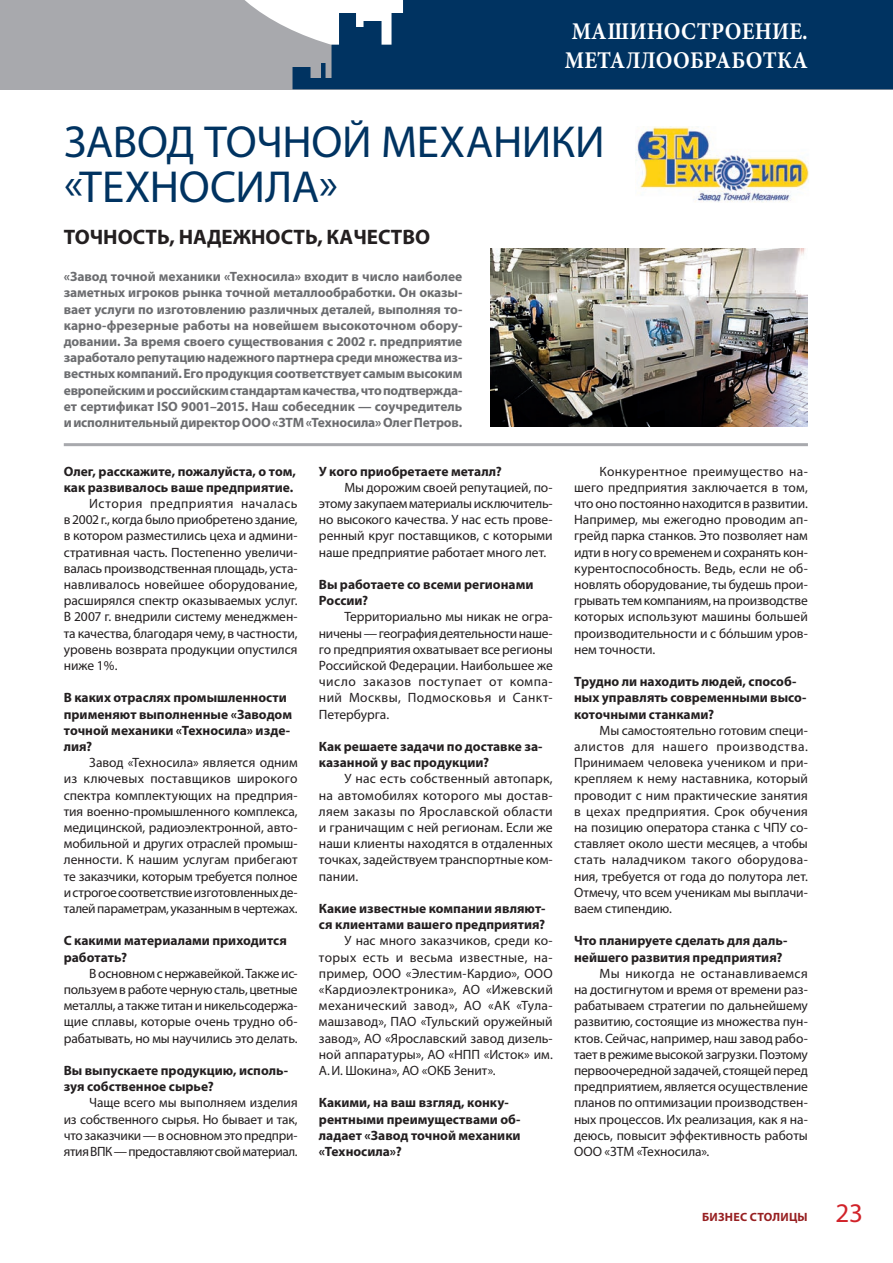
<style>
.page{position:relative;width:893px;height:1263px;background:#fff}
.page>*{position:absolute;margin:0;border:0;box-sizing:border-box;transform-origin:0 0}
.t1{font:45px/45px "Myriad Pro";letter-spacing:-.01em;color:#003361}
.t2{font:27px "Myriad Pro";color:#d1232a}
.t3{font:700 24px/28.8px "Minion Pro";letter-spacing:.01em;color:#fff;scale:.91 1}
.t4{font:700 21px "Myriad Pro";color:#231f20}
.t5{font:13.5px/16.2px "Myriad Pro";letter-spacing:-.005em;color:#231f20;text-align:justify}
.t6{font:700 13.5px/16.2px "Myriad Pro";color:#231f20}
.t7{font:700 13.5px/16.2px "Myriad Pro";letter-spacing:-.01em;color:#6c6d70;text-align:justify}
.t8{font:700 12px "Myriad Pro";letter-spacing:.02em;color:#971f21}
</style>
<div class="page">
<div style="left:0;top:0;width:893px;height:89px;background:#a8a9ad"></div>
<svg style="left:245px;top:0;width:47px;height:30px"></svg>
<svg style="left:292px;top:0;width:601px;height:89px;background:#13426c"></svg>
<hr style="left:64px;top:443px;width:744px;height:3px;background:#a8a9ad">
<img style="left:636px;top:126px;width:173px;height:76px">
<img style="left:490px;top:248px;width:318px;height:179px">
<h3 class="t3" style="left:565px;top:17px;width:269px">МАШИНОСТРОЕНИЕ.<br>МЕТАЛЛООБРАБОТКА</h3>
<h1 class="t1" style="left:64px;top:119px;width:542px">ЗАВОД ТОЧНОЙ МЕХАНИКИ «ТЕХНОСИЛА»</h1>
<h3 class="t4" style="left:64px;top:223px;width:368px">ТОЧНОСТЬ, НАДЕЖНОСТЬ, КАЧЕСТВО</h3>
<p class="t7" style="left:64px;top:268px;width:400px">«Завод точной механики «Техносила» входит в число наиболее заметных игроков рынка точной металлообработки. Он оказы&shy;вает услуги по изготовлению различных деталей, выполняя то&shy;карно-фрезерные работы на новейшем высокоточном обору&shy;довании. За время своего существования с 2002 г. предприятие заработало репутацию надежного партнера среди множества из&shy;вестных компаний. Его продукция соответствует самым высоким европейским и российским стандартам качества, что подтвержда&shy;ет сертификат ISO 9001–2015. Наш собеседник — соучредитель и исполнительный директор ООО «ЗТМ «Техносила» Олег Петров.</p>
<p class="t6" style="left:64px;top:462px;width:234px">Олег, расскажите, пожалуйста, о том, как развивалось ваше предприятие.</p>
<p class="t5" style="left:64px;top:495px;width:235px;text-indent:26px">История предприятия началась в 2002 г., когда было приобретено здание, в котором разместились цеха и админи‑ стративная часть. Постепенно увеличи‑ валась производственная площадь, уста‑ навливалось новейшее оборудование, расширялся спектр оказываемых услуг.<br>В 2007 г. внедрили систему менеджмен‑ та качества, благодаря чему, в частности, уровень возврата продукции опустился ниже 1%.</p>
<p class="t6" style="left:64px;top:689px;width:230px">В каких отраслях промышленности применяют выполненные «Заводом точной механики «Техносила» изде&shy;лия?</p>
<p class="t5" style="left:64px;top:754px;width:235px;text-indent:26px">Завод «Техносила» является одним из ключевых поставщиков широкого спектра комплектующих на предприя‑ тия военно-промышленного комплекса, медицинской, радиоэлектронной, авто‑ мобильной и других отраслей промыш‑ ленности. К нашим услугам прибегают те заказчики, которым требуется полное и строгое соответствие изготовленных де‑ талей параметрам, указанным в чертежах.</p>
<p class="t6" style="left:64px;top:932px;width:225px">С какими материалами приходится работать?</p>
<p class="t5" style="left:64px;top:965px;width:235px;text-indent:26px">В основном с нержавейкой. Также ис‑ пользуем в работе черную сталь, цветные металлы, а также титан и никельсодержа‑ щие сплавы, которые очень трудно об‑ рабатывать, но мы научились это делать.</p>
<p class="t6" style="left:64px;top:1062px;width:226px">Вы выпускаете продукцию, исполь&shy;зуя собственное сырье?</p>
<p class="t5" style="left:64px;top:1094px;width:235px;text-indent:26px">Чаще всего мы выполняем изделия из собственного сырья. Но бывает и так, что заказчики — в основном это предпри‑ ятия ВПК — предоставляют свой материал.</p>
<p class="t6" style="left:319px;top:462px;width:184px">У кого приобретаете металл?</p>
<p class="t5" style="left:319px;top:479px;width:235px;text-indent:26px">Мы дорожим своей репутацией, по‑ этому закупаем материалы исключитель‑ но высокого качества. У нас есть прове‑ ренный круг поставщиков, с которыми наше предприятие работает много лет.</p>
<p class="t6" style="left:319px;top:576px;width:216px">Вы работаете со всеми регионами<br>России?</p>
<p class="t5" style="left:319px;top:608px;width:235px;text-indent:26px">Территориально мы никак не огра‑ ничены — география деятельности наше‑ го предприятия охватывает все регионы Российской Федерации. Наибольшее же число заказов поступает от компа‑ ний Москвы, Подмосковья и Санкт-Петербурга.</p>
<p class="t6" style="left:319px;top:738px;width:225px">Как решаете задачи по доставке за&shy;казанной у вас продукции?</p>
<p class="t5" style="left:319px;top:770px;width:235px;text-indent:26px">У нас есть собственный автопарк, на автомобилях которого мы достав‑ ляем заказы по Ярославской области и граничащим с ней регионам. Если же наши клиенты находятся в отдаленных точках, задействуем транспортные ком‑ пании.</p>
<p class="t6" style="left:319px;top:900px;width:228px">Какие известные компании являют&shy;ся клиентами вашего предприятия?</p>
<p class="t5" style="left:319px;top:932px;width:235px;text-indent:26px">У нас много заказчиков, среди ко‑ торых есть и весьма известные, на‑ пример, ООО «Элестим-Кардио», ООО «Кардиоэлектроника», АО «Ижевский механический завод», АО «АК «Тула&shy;машзавод», ПАО «Тульский оружейный завод», АО «Ярославский завод дизель‑ ной аппаратуры», АО «НПП «Исток» им.<br>А.И. Шокина», АО «ОКБ Зенит».</p>
<p class="t6" style="left:319px;top:1094px;width:203px">Какими, на ваш взгляд, конку&shy;рентными преимуществами об&shy;ладает «Завод точной механики «Техносила»?</p>
<p class="t5" style="left:574px;top:463px;width:235px;text-indent:26px">Конкурентное преимущество на‑ шего предприятия заключается в том, что оно постоянно находится в развитии.<br>Например, мы ежегодно проводим ап‑ грейд парка станков. Это позволяет нам идти в ногу со временем и сохранять кон‑ курентоспособность. Ведь, если не об‑ новлять оборудование, ты будешь прои‑ грывать тем компаниям, на производстве которых используют машины большей производительности и с бóльшим уров‑ нем точности.</p>
<p class="t6" style="left:574px;top:673px;width:234px">Трудно ли находить людей, способ&shy;ных управлять современными высо&shy;коточными станками?</p>
<p class="t5" style="left:574px;top:722px;width:235px;text-indent:26px">Мы самостоятельно готовим специ‑ алистов для нашего производства.<br>Принимаем человека учеником и при‑ крепляем к нему наставника, который проводит с ним практические занятия в цехах предприятия. Срок обучения на позицию оператора станка с ЧПУ со‑ ставляет около шести месяцев, а чтобы стать наладчиком такого оборудова‑ ния, требуется от года до полутора лет.<br>Отмечу, что всем ученикам мы выплачи‑ ваем стипендию.</p>
<p class="t6" style="left:574px;top:932px;width:215px">Что планируете сделать для даль&shy;нейшего развития предприятия?</p>
<p class="t5" style="left:574px;top:965px;width:235px;text-indent:26px">Мы никогда не останавливаемся на достигнутом и время от времени раз‑ рабатываем стратегии по дальнейшему развитию, состоящие из множества пун‑ ктов. Сейчас, например, наш завод рабо‑ тает в режиме высокой загрузки. Поэтому первоочередной задачей, стоящей перед предприятием, является осуществление планов по оптимизации производствен‑ ных процессов. Их реализация, как я на‑ деюсь, повысит эффективность работы ООО «ЗТМ «Техносила».</p>
<p class="t8" style="left:702px;top:1209px;width:107px">БИЗНЕС СТОЛИЦЫ</p>
<h2 class="t2" style="left:835px;top:1196px;width:29px">23</h2>
</div>
